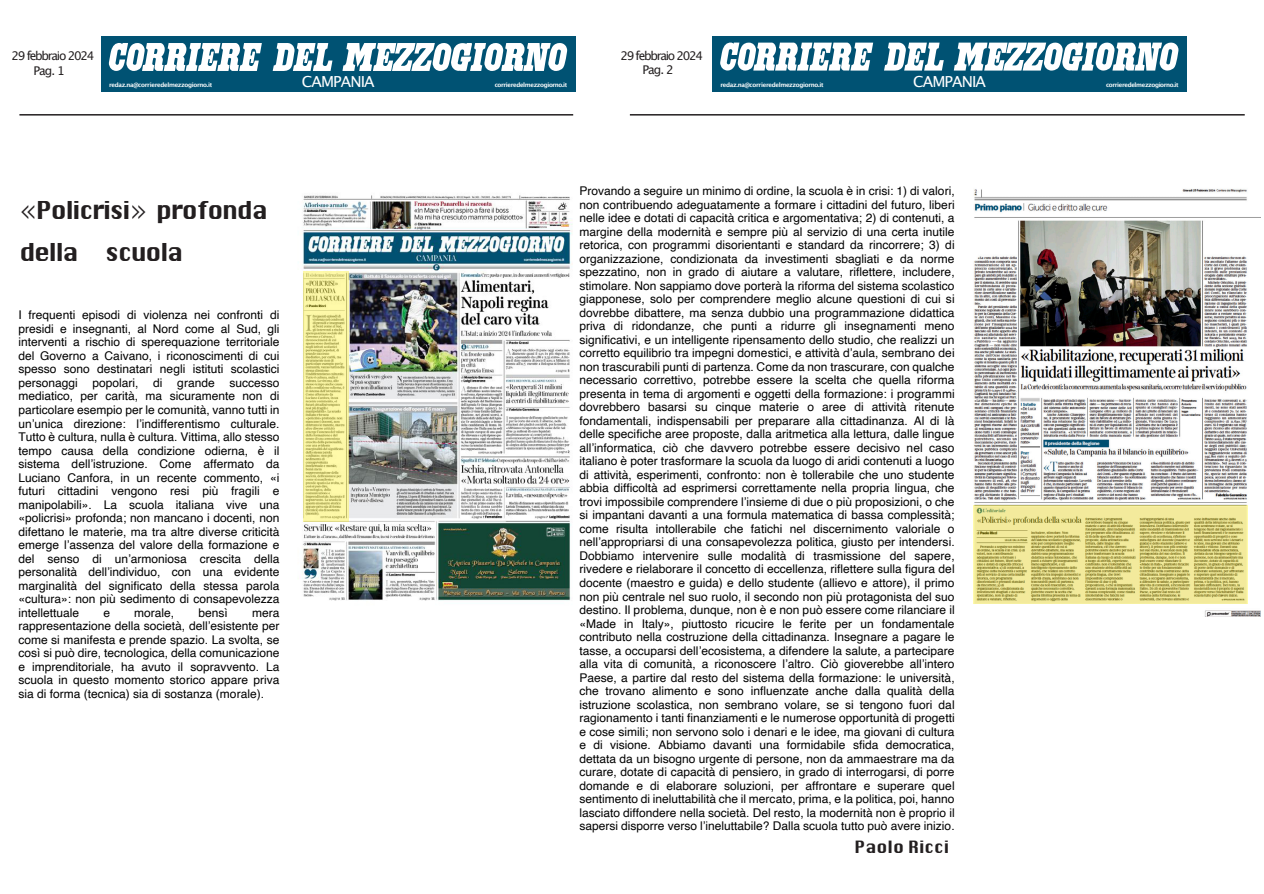
<style>
.page{position:relative;width:1264px;height:894px;background:#fff}
.page>*{position:absolute;margin:0;border:0;box-sizing:border-box;transform-origin:0 0}
.t1{font:24px/41.4px "Krungthep";letter-spacing:-.05em;color:#231f20}
.t2{font:16.5px "Krungthep";color:#231f20}
.t3{font:15.15px "Lucida Grande";letter-spacing:-.06em;color:#fff}
.t4{font:12px/13.5px "Helvetica";color:#000001;text-align:justify}
.t5{font:12px/14.4px "Lucida Grande";letter-spacing:-.105em;color:#231f20}
.t6{font:700 6.15px "Lucida Grande";letter-spacing:-.05em;color:#fff}
</style>
<div class="page">
<img style="left:302px;top:195px;width:271px;height:406px">
<img style="left:973px;top:189px;width:287px;height:426px">
<div style="left:712px;top:36px;width:474px;height:55px;background:#005273"></div>
<svg style="left:720px;top:42px;width:458px;height:29px"></svg>
<hr style="left:19px;top:114px;width:554px;height:1px;background:#231f20">
<hr style="left:629px;top:114px;width:615px;height:1px;background:#231f20">
<div style="left:101px;top:36px;width:474px;height:55px;background:#005273"></div>
<svg style="left:109px;top:43px;width:458px;height:28px"></svg>
<svg style="left:973px;top:505px;width:274px;height:98px;background:#d5cd7f"></svg>
<svg style="left:302px;top:271px;width:46px;height:250px;background:#e4e092"></svg>
<p class="t5" style="left:33px;top:49px;width:62px;text-indent:-22px">29 febbraio 2024<br>Pag. 1</p>
<p class="t5" style="left:642px;top:49px;width:62px;text-indent:-22px">29 febbraio 2024<br>Pag. 2</p>
<p class="t6" style="left:109px;top:82px;width:104px">redaz.na@corrieredelmezzogiorno.it</p>
<p class="t3" style="left:302px;top:75px;width:74px">CAMPANIA</p>
<p class="t6" style="left:494px;top:82px;width:74px">corrieredelmezzogiorno.it</p>
<p class="t6" style="left:720px;top:82px;width:104px">redaz.na@corrieredelmezzogiorno.it</p>
<p class="t3" style="left:912px;top:75px;width:74px">CAMPANIA</p>
<p class="t6" style="left:1105px;top:82px;width:74px">corrieredelmezzogiorno.it</p>
<h1 class="t1" style="left:19px;top:190px;width:250px">«Policrisi» profonda della scuola</h1>
<p class="t4" style="left:18px;top:309px;width:262px">I frequenti episodi di violenza nei confronti di presidi e insegnanti, al Nord come al Sud, gli interventi a rischio di sperequazione territoriale del Governo a Caivano, i riconoscimenti di cui spesso sono destinatari negli istituti scolastici personaggi popolari, di grande successo mediatico, per carità, ma sicuramente non di particolare esempio per le comunità, vanno tutti in un’unica direzione: l’indifferentismo culturale.<br>Tutto è cultura, nulla è cultura. Vittima, allo stesso tempo causa della condizione odierna, è il sistema dell’istruzione. Come affermato da Luciano Canfora, in un recente commento, «i futuri cittadini vengono resi più fragili e manipolabili». La scuola italiana vive una «policrisi» profonda; non mancano i docenti, non difettano le materie, ma tra altre diverse criticità emerge l’assenza del valore della formazione e del senso di un’armoniosa crescita della personalità dell’individuo, con una evidente marginalità del significato della stessa parola «cultura»: non più sedimento di consapevolezza intellettuale</p>
<p class="t4" style="left:103px;top:606px;width:8px">e</p>
<p class="t4" style="left:134px;top:606px;width:42px">morale,</p>
<p class="t4" style="left:198px;top:606px;width:31px">bensì</p>
<p class="t4" style="left:18px;top:606px;width:262px;text-indent:234px">mera rappresentazione della società, dell’esistente per come si manifesta e prende spazio. La svolta, se così si può dire, tecnologica, della comunicazione e imprenditoriale, ha avuto il sopravvento. La scuola in questo momento storico appare priva sia di forma (tecnica) sia di sostanza (morale).</p>
<p class="t4" style="left:579px;top:185px;width:377px">Provando a seguire un minimo di ordine, la scuola è in crisi: 1) di valori, non contribuendo adeguatamente a formare i cittadini del futuro, liberi nelle idee e dotati di capacità critica e argomentativa; 2) di contenuti, a margine della modernità e sempre più al servizio di una certa inutile retorica, con programmi disorientanti e standard da rincorrere; 3) di organizzazione, condizionata da investimenti sbagliati e da norme spezzatino, non in grado di aiutare a valutare, riflettere, includere, stimolare. Non sappiamo dove porterà la riforma del sistema scolastico giapponese, solo per comprendere meglio alcune questioni di cui si dovrebbe dibattere, ma senza dubbio una programmazione didattica priva di ridondanze, che punti a ridurre gli insegnamenti meno significativi, e un intelligente ripensamento dello studio, che realizzi un corretto equilibrio tra impegni domestici, e attività d’aula, sembrano dei non trascurabili punti di partenza. Come da non trascurare, con qualche necessario correttivo, potrebbe essere la scelta che quella riforma presenta in tema di argomenti e oggetti della formazione: i programmi dovrebbero basarsi su cinque materie o aree di attività ritenute fondamentali, indispensabili per preparare alla cittadinanza. Al di là delle specifiche aree proposte, dalla aritmetica alla lettura, dalle lingue all’informatica, ciò che davvero potrebbe essere decisivo nel caso italiano è poter trasformare la scuola da luogo di aridi contenuti a luogo di attività, esperimenti, confronto: non è tollerabile che uno studente abbia difficoltà ad esprimersi correttamente nella propria lingua, che trovi impossibile comprendere l’insieme di due o più proposizioni, o che si impantani davanti a una formula matematica di bassa complessità; come risulta intollerabile che fatichi nel discernimento valoriale o nell’appropriarsi di una consapevolezza politica, giusto per intendersi.<br>Dobbiamo intervenire sulle modalità di trasmissione del sapere, rivedere e rielaborare il concetto di eccellenza, riflettere sulla figura del docente (maestro e guida) e dello studente (allievo e attore), il primo non più centrale nel suo ruolo, il secondo non più protagonista del suo destino. Il problema, dunque, non è e non può essere come rilanciare il «Made in Italy», piuttosto ricucire le ferite per un fondamentale contributo nella costruzione della cittadinanza. Insegnare a pagare le tasse, a occuparsi dell’ecosistema, a difendere la salute, a partecipare alla vita di comunità, a riconoscere l’altro. Ciò gioverebbe all’intero Paese, a partire dal resto del sistema della formazione: le università, che trovano alimento e sono influenzate anche dalla qualità della istruzione scolastica, non sembrano volare, se si tengono fuori dal ragionamento i tanti finanziamenti e le numerose opportunità di progetti e cose simili; non servono solo i denari e le idee, ma giovani di cultura e di visione. Abbiamo davanti una formidabile sfida democratica, dettata da un bisogno urgente di persone, non da ammaestrare ma da curare, dotate di capacità di pensiero, in grado di interrogarsi, di porre domande e di elaborare soluzioni, per affrontare e superare quel sentimento di ineluttabilità che il mercato, prima, e la politica, poi, hanno lasciato diffondere nella società. Del resto, la modernità non è proprio il sapersi disporre verso l’ineluttabile? Dalla scuola tutto può avere inizio.</p>
<h2 class="t2" style="left:854px;top:835px;width:96px">Paolo Ricci</h2>
</div>
